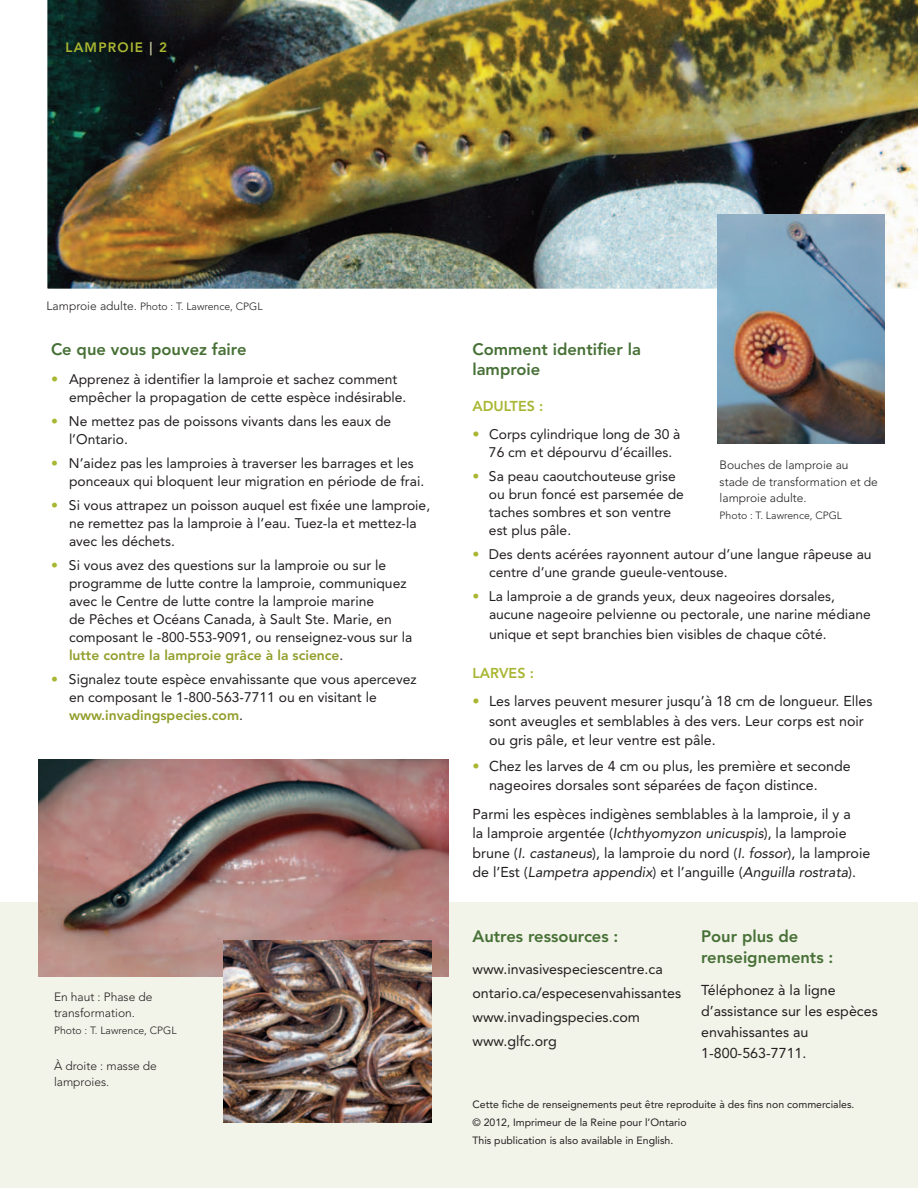
<style>
.page{position:relative;width:918px;height:1188px;background:#fff}
.page>*{position:absolute;margin:0;border:0;box-sizing:border-box;transform-origin:0 0}
.t1{font:800 16.5px/21px "Avenir LT Std";color:#467035}
.t2{font:14.25px/19.5px "Avenir LT Std";color:#231f20}
.t3{font:800 14.25px "Avenir LT Std";color:#a9b632}
.t4{font:13.8px/18px "Avenir LT Std";color:#231f20}
.t5{font:800 13.8px "Avenir LT Std";color:#929e2b}
.t6{font:800 13.5px "Avenir LT Std";letter-spacing:.09em;color:#a9b632}
.t7{font:300 12px/16.5px "Avenir LT Std";color:#231f20}
.t8{font:10.5px "Avenir LT Std";color:#231f20}
.t9{font:300 10.5px "Avenir LT Std";color:#231f20}
.s1{color:#c5caa0}
.s2{font-size:12px}
.s3{font-size:14.25px;color:#a9b632}
.s4{color:#a9b632}
.s5{font-weight:800;color:#929e2b}
.s6{font-weight:400;color:#231f20}
.s7{font-style:italic}
</style>
<div class="page">
<div style="left:0;top:902px;width:918px;height:286px;background:#f2f3e9"></div>
<img style="left:47px;top:0;width:871px;height:289px">
<img style="left:717px;top:214px;width:168px;height:230px">
<img style="left:38px;top:760px;width:411px;height:216px">
<img style="left:223px;top:940px;width:209px;height:183px">
<p class="t6" style="left:65px;top:40px;width:103px">LAMPROIE <span class="s1">|</span> 2</p>
<p class="t9" style="left:47px;top:300px;width:217px"><span class="s2">Lamproie adulte.</span> Photo : T. Lawrence, CPGL</p>
<p class="t1" style="left:51px;top:339px;width:197px">Ce que vous pouvez faire</p>
<p class="t4" style="left:69px;top:370px;width:339px;text-indent:-18px"><span class="s3">•</span> Apprenez à identifier la lamproie et sachez comment empêcher la propagation de cette espèce indésirable.</p>
<p class="t4" style="left:69px;top:412px;width:324px;text-indent:-18px"><span class="s4">•</span> Ne mettez pas de poissons vivants dans les eaux de l’Ontario.</p>
<p class="t4" style="left:69px;top:454px;width:357px;text-indent:-18px"><span class="s4">•</span> N’aidez pas les lamproies à traverser les barrages et les ponceaux qui bloquent leur migration en période de frai.</p>
<p class="t4" style="left:69px;top:496px;width:363px;text-indent:-18px"><span class="s4">•</span> Si vous attrapez un poisson auquel est fixée une lamproie, ne remettez pas la lamproie à l’eau. Tuez-la et mettez-la avec les déchets.</p>
<p class="t4" style="left:69px;top:556px;width:345px;text-indent:-18px"><span class="s4">•</span> Si vous avez des questions sur la lamproie ou sur le programme de lutte contre la lamproie, communiquez avec le Centre de lutte contre la lamproie marine<br>de Pêches et Océans Canada, à Sault Ste. Marie, en composant le -800-553-9091, ou renseignez-vous sur la <span class="s5">lutte contre la lamproie grâce à la science</span>.</p>
<p class="t4" style="left:69px;top:670px;width:349px;text-indent:-18px"><span class="s4">•</span> Signalez toute espèce envahissante que vous apercevez en composant le 1-800-563-7711 ou en visitant le</p>
<p class="t5" style="left:69px;top:707px;width:175px">www.invadingspecies.com<span class="s6">.</span></p>
<p class="t7" style="left:54px;top:988px;width:100px">En haut : Phase de transformation.</p>
<p class="t9" style="left:54px;top:1024px;width:124px">Photo : T. Lawrence, CPGL</p>
<p class="t7" style="left:54px;top:1057px;width:104px">À droite : masse de lamproies.</p>
<p class="t1" style="left:472px;top:340px;width:170px;line-height:19.5px">Comment identifier la lamproie</p>
<p class="t3" style="left:472px;top:397px;width:72px">ADULTES :</p>
<p class="t4" style="left:472px;top:426px;width:210px"><span class="s3">•</span> Corps cylindrique long de 30 à</p>
<p class="t4" style="left:489px;top:444px;width:185px">76 cm et dépourvu d’écailles.</p>
<p class="t4" style="left:472px;top:468px;width:205px"><span class="s4">•</span> Sa peau caoutchouteuse grise</p>
<p class="t4" style="left:489px;top:486px;width:196px">ou brun foncé est parsemée de</p>
<p class="t4" style="left:489px;top:504px;width:184px">taches sombres et son ventre</p>
<p class="t4" style="left:489px;top:522px;width:84px">est plus pâle.</p>
<p class="t4" style="left:489px;top:546px;width:384px;text-indent:-16px"><span class="s4">•</span> Des dents acérées rayonnent autour d’une langue râpeuse au centre d’une grande gueule-ventouse.</p>
<p class="t4" style="left:489px;top:588px;width:383px;text-indent:-16px"><span class="s4">•</span> La lamproie a de grands yeux, deux nageoires dorsales, aucune nageoire pelvienne ou pectorale, une narine médiane</p>
<p class="t4" style="left:489px;top:625px;width:339px">unique et sept branchies bien visibles de chaque côté.</p>
<p class="t3" style="left:472px;top:664px;width:63px">LARVES :</p>
<p class="t2" style="left:489px;top:692px;width:385px;text-indent:-16px"><span class="s4">•</span> Les larves peuvent mesurer jusqu’à 18 cm de longueur. Elles sont aveugles et semblables à des vers. Leur corps est noir ou gris pâle, et leur ventre est pâle.</p>
<p class="t2" style="left:489px;top:756px;width:363px;text-indent:-16px"><span class="s4">•</span> Chez les larves de 4 cm ou plus, les première et seconde nageoires dorsales sont séparées de façon distince.</p>
<p class="t2" style="left:472px;top:804px;width:399px">Parmi les espèces indigènes semblables à la lamproie, il y a<br>la lamproie argentée (<span class="s7">Ichthyomyzon unicuspis</span>), la lamproie brune (<span class="s7">I. castaneus</span>), la lamproie du nord (<span class="s7">I. fossor</span>), la lamproie de l’Est (<span class="s7">Lampetra appendix</span>) et l’anguille (<span class="s7">Anguilla rostrata</span>).</p>
<p class="t7" style="left:720px;top:457px;width:160px">Bouches de lamproie au stade de transformation et de lamproie adulte.</p>
<p class="t9" style="left:720px;top:509px;width:124px">Photo : T. Lawrence, CPGL</p>
<p class="t1" style="left:472px;top:926px;width:148px">Autres ressources :</p>
<p class="t2" style="left:472px;top:959px;width:192px">www.invasivespeciescentre.ca</p>
<p class="t2" style="left:472px;top:983px;width:210px">ontario.ca/especesenvahissantes</p>
<p class="t2" style="left:472px;top:1007px;width:169px">www.invadingspecies.com</p>
<p class="t2" style="left:472px;top:1031px;width:86px">www.glfc.org</p>
<p class="t1" style="left:701px;top:926px;width:134px">Pour plus de renseignements :</p>
<p class="t2" style="left:701px;top:980px;width:178px;line-height:21px">Téléphonez à la ligne d’assistance sur les espèces envahissantes au</p>
<p class="t2" style="left:701px;top:1043px;width:107px">1-800-563-7711.</p>
<p class="t8" style="left:472px;top:1098px;width:383px">Cette fiche de renseignements peut être reproduite à des fins non commerciales.</p>
<p class="t8" style="left:472px;top:1116px;width:216px">© 2012, Imprimeur de la Reine pour l’Ontario</p>
<p class="t8" style="left:472px;top:1134px;width:202px">This publication is also available in English.</p>
</div>
